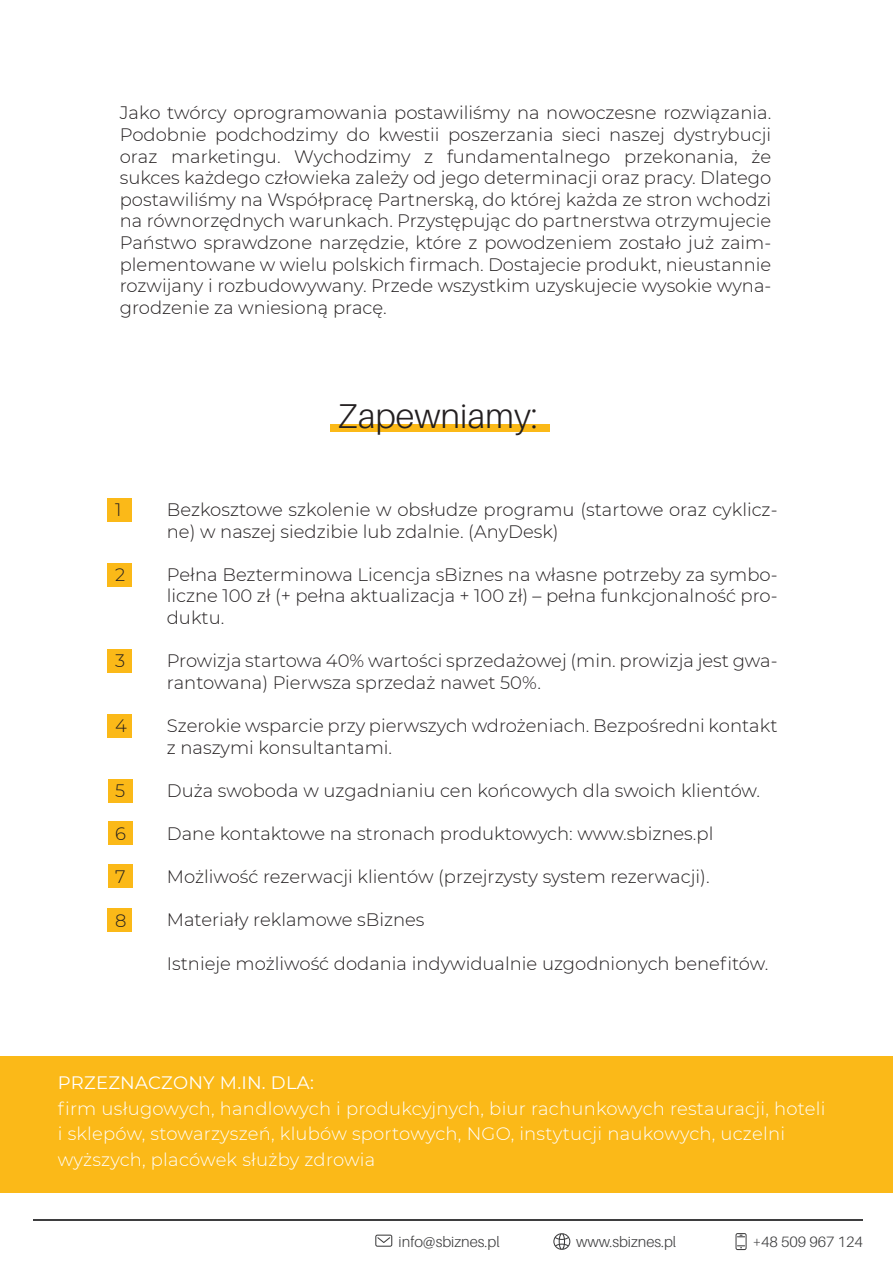
<style>
.page{position:relative;width:893px;height:1263px;background:#fff}
.page>*{position:absolute;margin:0;border:0;box-sizing:border-box;transform-origin:0 0}
.t1{font:300 34.5px "Aileron";color:#231f20}
.t2{font:300 18px/21.6px "Montserrat";color:#231f20}
.t3{font:300 18px/25.5px "Montserrat";letter-spacing:.015em;color:#fff}
.t4{font:18px "Montserrat";letter-spacing:.015em;color:#fff}
.t5{font:300 15px "Aileron";color:#3e3e3f}
</style>
<div class="page">
<div style="left:107px;top:499px;width:25px;height:23px;background:#fbb918"></div>
<div style="left:107px;top:564px;width:25px;height:23px;background:#fbb918"></div>
<div style="left:107px;top:649px;width:25px;height:23px;background:#fbb918"></div>
<div style="left:107px;top:714px;width:25px;height:23px;background:#fbb918"></div>
<div style="left:108px;top:779px;width:25px;height:23px;background:#fbb918"></div>
<div style="left:108px;top:821px;width:24px;height:24px;background:#fbb918"></div>
<div style="left:108px;top:865px;width:25px;height:23px;background:#fbb918"></div>
<div style="left:107px;top:909px;width:25px;height:23px;background:#fbb918"></div>
<div style="left:330px;top:424px;width:219px;height:7px;background:#fbb918"></div>
<svg style="left:375px;top:1234px;width:17px;height:13px"></svg>
<svg style="left:553px;top:1233px;width:17px;height:17px"></svg>
<svg style="left:735px;top:1233px;width:12px;height:17px"></svg>
<hr style="left:33px;top:1219px;width:829px;height:2px;background:#3e3e3f">
<div style="left:0;top:1056px;width:893px;height:136px;background:#fbb918"></div>
<p class="t2" style="left:120px;top:102px;width:653px;text-align:justify">Jako twórcy oprogramowania postawiliśmy na nowoczesne rozwiązania.<br>Podobnie podchodzimy do kwestii poszerzania sieci naszej dystrybucji oraz marketingu. Wychodzimy z fundamentalnego przekonania, że sukces każdego człowieka zależy od jego determinacji oraz pracy. Dlatego postawiliśmy na Współpracę Partnerską, do której każda ze stron wchodzi na równorzędnych warunkach. Przystępując do partnerstwa otrzymujecie Państwo sprawdzone narzędzie, które z powodzeniem zostało już zaim&shy;plementowane w wielu polskich firmach. Dostajecie produkt, nieustannie rozwijany i rozbudowywany. Przede wszystkim uzyskujecie wysokie wyna&shy;grodzenie za wniesioną pracę.</p>
<p class="t2" style="left:115px;top:498px;width:8px">1</p>
<p class="t2" style="left:115px;top:563px;width:12px">2</p>
<p class="t2" style="left:115px;top:649px;width:12px">3</p>
<p class="t2" style="left:115px;top:714px;width:13px">4</p>
<p class="t2" style="left:115px;top:779px;width:12px">5</p>
<p class="t2" style="left:115px;top:822px;width:12px">6</p>
<p class="t2" style="left:115px;top:865px;width:12px">7</p>
<p class="t2" style="left:115px;top:909px;width:13px">8</p>
<h1 class="t1" style="left:338px;top:397px;width:201px">Zapewniamy:</h1>
<p class="t2" style="left:167px;top:498px;width:612px">Bezkosztowe szkolenie w obsłudze programu (startowe oraz cyklicz&shy;ne) w naszej siedzibie lub zdalnie. (AnyDesk)</p>
<p class="t2" style="left:167px;top:563px;width:612px;text-align:justify">Pełna Bezterminowa Licencja sBiznes na własne potrzeby za symbo&shy;liczne 100 zł (+ pełna aktualizacja + 100 zł) – pełna funkcjonalność pro&shy;duktu.</p>
<p class="t2" style="left:167px;top:649px;width:612px">Prowizja startowa 40% wartości sprzedażowej (min. prowizja jest gwa&shy;rantowana) Pierwsza sprzedaż nawet 50%.</p>
<p class="t2" style="left:167px;top:714px;width:612px">Szerokie wsparcie przy pierwszych wdrożeniach. Bezpośredni kontakt z naszymi konsultantami.</p>
<p class="t2" style="left:167px;top:779px;width:595px">Duża swoboda w uzgadnianiu cen końcowych dla swoich klientów.</p>
<p class="t2" style="left:167px;top:822px;width:548px">Dane kontaktowe na stronach produktowych: www.sbiznes.pl</p>
<p class="t2" style="left:167px;top:865px;width:544px">Możliwość rezerwacji klientów (przejrzysty system rezerwacji).</p>
<p class="t2" style="left:167px;top:909px;width:259px">Materiały reklamowe sBiznes</p>
<p class="t2" style="left:167px;top:952px;width:603px">Istnieje możliwość dodania indywidualnie uzgodnionych benefitów.</p>
<p class="t4" style="left:58px;top:1070px;width:258px">PRZEZNACZONY M.IN. DLA:</p>
<p class="t3" style="left:58px;top:1095px;width:769px">firm usługowych, handlowych i produkcyjnych, biur rachunkowych restauracji, hoteli i sklepów, stowarzyszeń, klubów sportowych, NGO, instytucji naukowych, uczelni wyższych, placówek służby zdrowia</p>
<p class="t5" style="left:399px;top:1233px;width:102px">info@sbiznes.pl</p>
<p class="t5" style="left:576px;top:1233px;width:102px">www.sbiznes.pl</p>
<p class="t5" style="left:753px;top:1233px;width:112px">+48 509 967 124</p>
</div>
